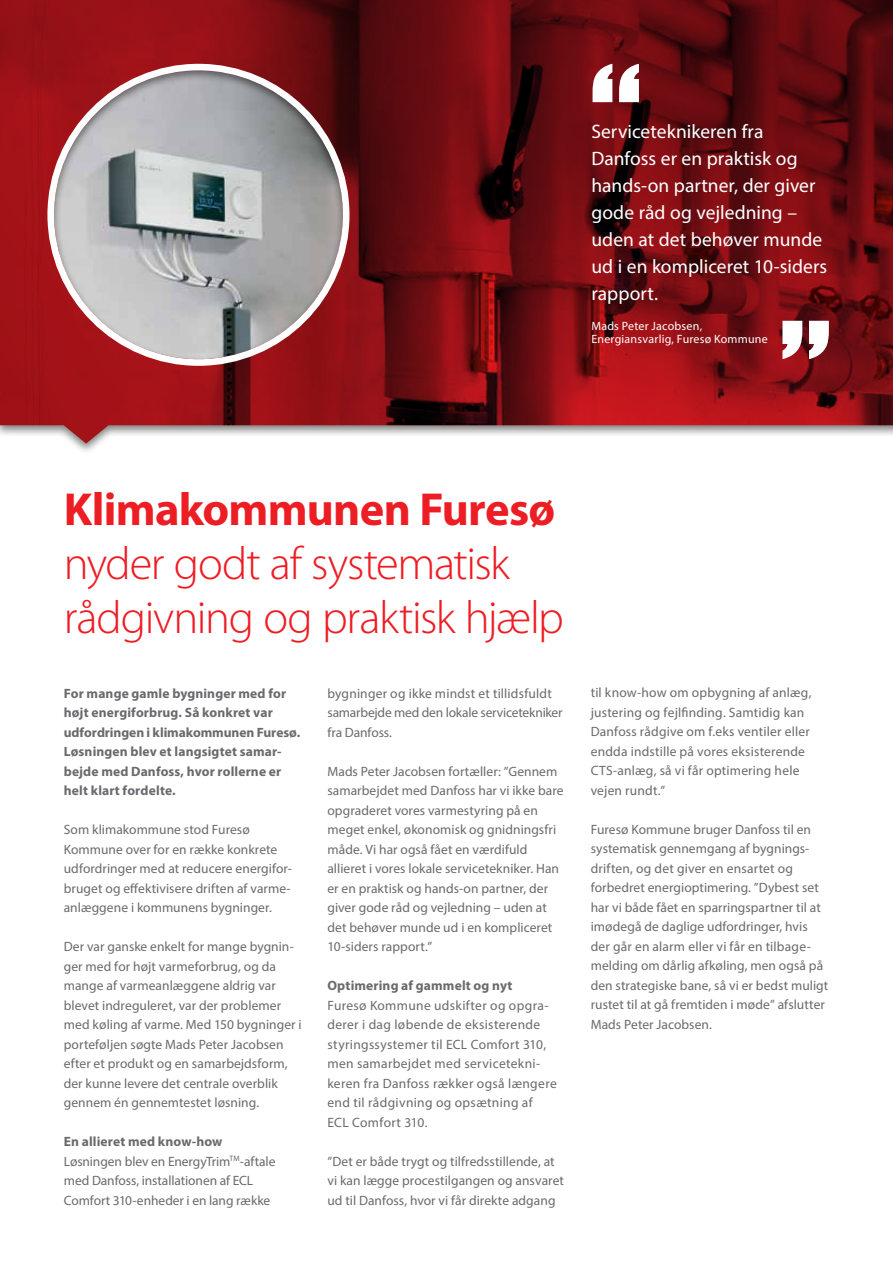
<style>
.page{position:relative;width:893px;height:1263px;background:#fff}
.page>*{position:absolute;margin:0;border:0;box-sizing:border-box;transform-origin:0 0}
.t1{font:300 46.5px/54px "Myriad Pro";letter-spacing:-.03em;color:#ed1d24}
.t2{font:700 46.5px "Myriad Pro";letter-spacing:-.015em;color:#ed1d24}
.t3{font:19.5px/27px "Myriad Pro";letter-spacing:.005em;color:#fff}
.t4{font:13.5px/19.5px "Myriad Pro";letter-spacing:.005em;color:#696a6d}
.t5{font:13.5px/19.5px "Myriad Pro";letter-spacing:.025em;color:#696a6d}
.t6{font:700 13.5px/19.5px "Myriad Pro";letter-spacing:.01em;color:#696a6d}
.t7{font:12px/13.5px "Myriad Pro";letter-spacing:.015em;color:#fff}
.s1{font-weight:700}
</style>
<div class="page">
<svg style="left:0;top:0;width:893px;height:443px;background:#9f6164"></svg>
<svg style="left:380px;top:0;width:513px;height:425px;background:#6e0c11"></svg>
<svg style="left:593px;top:64px;width:46px;height:38px"></svg>
<svg style="left:782px;top:321px;width:47px;height:38px"></svg>
<div style="left:47px;top:64px;width:302px;height:302px;border:7px solid #fff;border-radius:50%"></div>
<h2 class="t3" style="left:591px;top:117px;width:237px">Serviceteknikeren fra<br>Danfoss er en praktisk og hands-on partner, der giver gode råd og vejledning – uden at det behøver munde ud i en kompliceret 10-siders rapport.</h2>
<p class="t7" style="left:591px;top:319px;width:178px">Mads Peter Jacobsen,<br>Energiansvarlig, Furesø Kommune</p>
<h1 class="t2" style="left:64px;top:479px;width:493px">Klimakommunen Furesø</h1>
<h1 class="t1" style="left:64px;top:536px;width:502px">nyder godt af systematisk rådgivning og praktisk hjælp</h1>
<p class="t6" style="left:64px;top:683px;width:238px">For mange gamle bygninger med for højt energiforbrug. Så konkret var udfordringen i klimakommunen Furesø.<br>Løsningen blev et langsigtet samar&shy;bejde med Danfoss, hvor rollerne er helt klart fordelte.</p>
<p class="t4" style="left:64px;top:819px;width:230px">Som klimakommune stod Furesø Kommune over for en række konkrete udfordringer med at reducere energifor&shy;bruget og effektivisere driften af varme&shy;anlæggene i kommunens bygninger.</p>
<p class="t4" style="left:64px;top:936px;width:239px">Der var ganske enkelt for mange bygnin&shy;ger med for højt varmeforbrug, og da mange af varmeanlæggene aldrig var blevet indreguleret, var der problemer med køling af varme. Med 150 bygninger i porteføljen søgte Mads Peter Jacobsen efter et produkt og en samarbejdsform, der kunne levere det centrale overblik gennem én gennemtestet løsning.</p>
<p class="t4" style="left:64px;top:1131px;width:213px"><span class="s1">En allieret med know-how </span>Løsningen blev en EnergyTrim<sup>TM</sup>-aftale med Danfoss, installationen af ECL Comfort 310-enheder i en lang række</p>
<p class="t4" style="left:327px;top:683px;width:237px">bygninger og ikke mindst et tillidsfuldt samarbejde med den lokale servicetekniker fra Danfoss.</p>
<p class="t4" style="left:327px;top:761px;width:238px">Mads Peter Jacobsen fortæller: ”Gennem samarbejdet med Danfoss har vi ikke bare opgraderet vores varmestyring på en meget enkel, økonomisk og gnidningsfri måde. Vi har også fået en værdifuld allieret i vores lokale servicetekniker. Han er en praktisk og hands-on partner, der giver gode råd og vejledning – uden at det behøver munde ud i en kompliceret 10-siders rapport.”</p>
<p class="t6" style="left:327px;top:975px;width:187px">Optimering af gammelt og nyt</p>
<p class="t5" style="left:327px;top:995px;width:231px">Furesø Kommune udskifter og opgra&shy;derer i dag løbende de eksisterende styringssystemer til ECL Comfort 310, men samarbejdet med servicetekni&shy;keren fra Danfoss rækker også længere end til rådgivning og opsætning af ECL Comfort 310.</p>
<p class="t4" style="left:327px;top:1151px;width:238px">”Det er både trygt og tilfredsstillende, at vi kan lægge procestilgangen og ansvaret ud til Danfoss, hvor vi får direkte adgang</p>
<p class="t4" style="left:591px;top:683px;width:222px">til know-how om opbygning af anlæg, justering og fejlfinding. Samtidig kan Danfoss rådgive om f.eks ventiler eller endda indstille på vores eksisterende CTS-anlæg, så vi får optimering hele vejen rundt.”</p>
<p class="t4" style="left:591px;top:819px;width:239px">Furesø Kommune bruger Danfoss til en systematisk gennemgang af bygnings&shy;driften, og det giver en ensartet og forbedret energioptimering. ”Dybest set har vi både fået en sparringspartner til at imødegå de daglige udfordringer, hvis der går en alarm eller vi får en tilbage&shy;melding om dårlig afkøling, men også på den strategiske bane, så vi er bedst muligt rustet til at gå fremtiden i møde” afslutter Mads Peter Jacobsen.</p>
</div>
